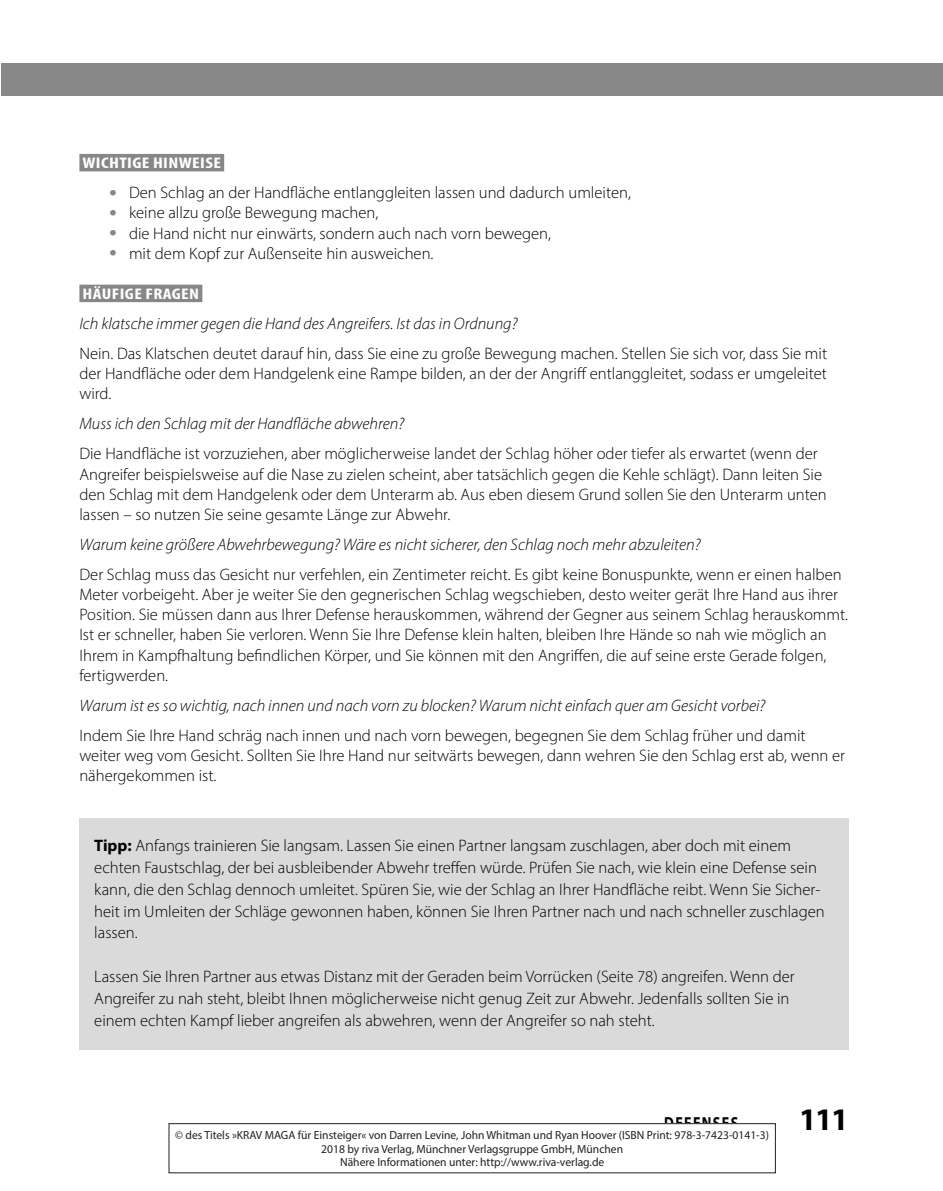
<style>
.page{position:relative;width:943px;height:1191px;background:#fff}
.page>*{position:absolute;margin:0;border:0;box-sizing:border-box;transform-origin:0 0}
.t1{font:700 31.5px "Myriad Pro";color:#000}
.t2{font:700 17.5px "Myriad Pro";letter-spacing:.1em;color:#000;scale:.8 1}
.t3{font:300 16.62px/20.1px "Myriad Pro";color:#000}
.t4{font:italic 300 16.62px "Myriad Pro";color:#000}
.t5{font:700 condensed 15.4px "Myriad Pro";letter-spacing:.02em;color:#fff;scale:1.25 1}
.t6{font:11.72px/13.8px "Myriad Pro";color:#231f20;text-align:center}
.s1{font-size:31.5px;color:#878787}
.s2{font-weight:700}
</style>
<div class="page">
<div style="left:1px;top:63px;width:942px;height:33px;background:#878787"></div>
<div style="left:79px;top:154px;width:145px;height:17px;background:#878787"></div>
<div style="left:79px;top:285px;width:123px;height:17px;background:#878787"></div>
<div style="left:79px;top:818px;width:769px;height:144px;background:#dadada"></div>
<div style="left:79px;top:949px;width:769px;height:100px;background:#dadada"></div>
<div style="left:168px;top:1123px;width:607px;height:50px;border:1px solid #231f20"></div>
<p class="t5" style="left:82px;top:153px;width:112px">WICHTIGE HINWEISE</p>
<p class="t3" style="left:109px;top:183px;width:523px"><span class="s1">•</span> Den Schlag an der Handfläche entlanggleiten lassen und dadurch umleiten,</p>
<p class="t3" style="left:109px;top:203px;width:271px"><span class="s1">•</span> keine allzu große Bewegung machen,</p>
<p class="t3" style="left:109px;top:223px;width:443px"><span class="s1">•</span> die Hand nicht nur einwärts, sondern auch nach vorn bewegen,</p>
<p class="t3" style="left:109px;top:243px;width:326px"><span class="s1">•</span> mit dem Kopf zur Außenseite hin ausweichen.</p>
<p class="t5" style="left:83px;top:284px;width:95px">HÄUFIGE FRAGEN</p>
<p class="t4" style="left:79px;top:313px;width:439px">Ich klatsche immer gegen die Hand des Angreifers. Ist das in Ordnung?</p>
<p class="t3" style="left:79px;top:343px;width:749px;text-align:justify">Nein. Das Klatschen deutet darauf hin, dass Sie eine zu große Bewegung machen. Stellen Sie sich vor, dass Sie mit der Handfläche oder dem Handgelenk eine Rampe bilden, an der der Angriff entlanggleitet, sodass er umgeleitet wird.</p>
<p class="t4" style="left:79px;top:414px;width:326px">Muss ich den Schlag mit der Handfläche abwehren?</p>
<p class="t3" style="left:79px;top:444px;width:749px">Die Handfläche ist vorzuziehen, aber möglicherweise landet der Schlag höher oder tiefer als erwartet (wenn der Angreifer beispielsweise auf die Nase zu zielen scheint, aber tatsächlich gegen die Kehle schlägt). Dann leiten Sie den Schlag mit dem Handgelenk oder dem Unterarm ab. Aus eben diesem Grund sollen Sie den Unterarm unten lassen – so nutzen Sie seine gesamte Länge zur Abwehr.</p>
<p class="t4" style="left:79px;top:534px;width:622px">Warum keine größere Abwehrbewegung? Wäre es nicht sicherer, den Schlag noch mehr abzuleiten?</p>
<p class="t3" style="left:79px;top:564px;width:770px">Der Schlag muss das Gesicht nur verfehlen, ein Zentimeter reicht. Es gibt keine Bonuspunkte, wenn er einen halben Meter vorbeigeht. Aber je weiter Sie den gegnerischen Schlag wegschieben, desto weiter gerät Ihre Hand aus ihrer Position. Sie müssen dann aus Ihrer Defense herauskommen, während der Gegner aus seinem Schlag herauskommt.<br>Ist er schneller, haben Sie verloren. Wenn Sie Ihre Defense klein halten, bleiben Ihre Hände so nah wie möglich an Ihrem in Kampfhaltung befindlichen Körper, und Sie können mit den Angriffen, die auf seine erste Gerade folgen, fertigwerden.</p>
<p class="t4" style="left:79px;top:695px;width:687px">Warum ist es so wichtig, nach innen und nach vorn zu blocken? Warum nicht einfach quer am Gesicht vorbei?</p>
<p class="t3" style="left:79px;top:725px;width:767px">Indem Sie Ihre Hand schräg nach innen und nach vorn bewegen, begegnen Sie dem Schlag früher und damit weiter weg vom Gesicht. Sollten Sie Ihre Hand nur seitwärts bewegen, dann wehren Sie den Schlag erst ab, wenn er nähergekommen ist.</p>
<p class="t3" style="left:94px;top:834px;width:732px;line-height:21.9px"><span class="s2">TIPP:</span> Anfangs trainieren Sie langsam. Lassen Sie einen Partner langsam zuschlagen, aber doch mit einem echten Faustschlag, der bei ausbleibender Abwehr treffen würde. Prüfen Sie nach, wie klein eine Defense sein kann, die den Schlag dennoch umleitet. Spüren Sie, wie der Schlag an Ihrer Handfläche reibt. Wenn Sie Sicher&shy;heit im Umleiten der Schläge gewonnen haben, können Sie Ihren Partner nach und nach schneller zuschlagen lassen.</p>
<p class="t3" style="left:94px;top:965px;width:702px;line-height:21.9px">Lassen Sie Ihren Partner aus etwas Distanz mit der Geraden beim Vorrücken (Seite 78) angreifen. Wenn der<br>Angreifer zu nah steht, bleibt Ihnen möglicherweise nicht genug Zeit zur Abwehr. Jedenfalls sollten Sie in einem echten Kampf lieber angreifen als abwehren, wenn der Angreifer so nah steht.</p>
<p class="t2" style="left:664px;top:1112px;width:94px">DEFENSES</p>
<h1 class="t1" style="left:799px;top:1099px;width:51px">111</h1>
<p class="t6" style="left:175px;top:1127px;width:595px">© des Titels »KRAV MAGA für Einsteiger« von Darren Levine, John Whitman und Ryan Hoover (ISBN Print: 978-3-7423-0141-3)<br>2018 by riva Verlag, Münchner Verlagsgruppe GmbH, München<br>Nähere Informationen unter: http://www.riva-verlag.de</p>
</div>
